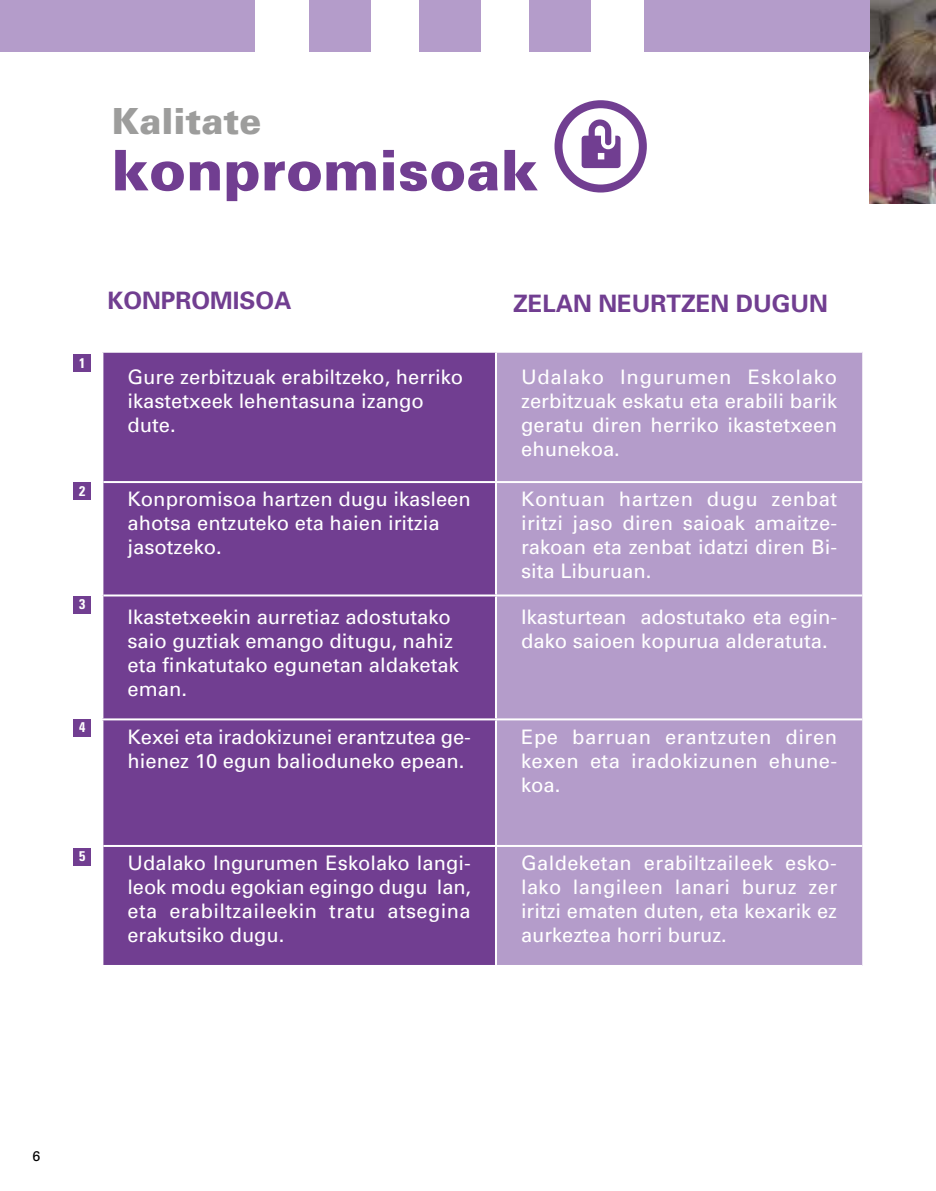
<style>
.page{position:relative;width:936px;height:1191px;background:#fff}
.page>*{position:absolute;margin:0;border:0;box-sizing:border-box;transform-origin:0 0}
.t1{font:900 56px "Univers";color:#713e91}
.t2{font:900 36px "Univers";color:#9d9d9c}
.t3{font:700 24px "Univers";color:#713e91}
.t4{font:20px/24px "Univers";color:#fff}
.t5{font:700 condensed 14px "Univers";color:#fff}
.t6{font:14px "Univers";color:#000}
</style>
<div class="page">
<img style="left:869px;top:0;width:66px;height:203px">
<div style="left:554px;top:100px;width:92px;height:92px;border:8px solid #713e91;border-radius:50%"></div>
<div style="left:0;top:0;width:255px;height:51px;background:#b49cca"></div>
<div style="left:643px;top:0;width:226px;height:51px;background:#b49cca"></div>
<div style="left:309px;top:0;width:62px;height:51px;background:#b49cca"></div>
<div style="left:419px;top:0;width:61px;height:51px;background:#b49cca"></div>
<div style="left:529px;top:0;width:61px;height:51px;background:#b49cca"></div>
<div style="left:73px;top:354px;width:18px;height:18px;background:#713e91"></div>
<div style="left:73px;top:482px;width:18px;height:18px;background:#713e91"></div>
<div style="left:73px;top:596px;width:18px;height:18px;background:#713e91"></div>
<div style="left:73px;top:719px;width:18px;height:18px;background:#713e91"></div>
<div style="left:73px;top:847px;width:18px;height:18px;background:#713e91"></div>
<div style="left:103px;top:353px;width:392px;height:612px;background:#713e91"></div>
<div style="left:497px;top:353px;width:365px;height:612px;background:#b49cca"></div>
<hr style="left:103px;top:845px;width:393px;height:2px;background:#fff">
<hr style="left:496px;top:845px;width:366px;height:2px;background:#fff">
<hr style="left:103px;top:481px;width:393px;height:2px;background:#fff">
<hr style="left:496px;top:481px;width:366px;height:2px;background:#fff">
<hr style="left:103px;top:594px;width:393px;height:2px;background:#fff">
<hr style="left:496px;top:594px;width:366px;height:2px;background:#fff">
<hr style="left:101px;top:718px;width:395px;height:2px;background:#fff">
<hr style="left:496px;top:718px;width:366px;height:2px;background:#fff">
<h2 class="t2" style="left:111px;top:99px;width:151px">Kalitate</h2>
<h1 class="t1" style="left:111px;top:136px;width:513px">konpromisoak <sup>k</sup></h1>
<p class="t5" style="left:79px;top:354px;width:8px">1</p>
<p class="t5" style="left:79px;top:482px;width:8px">2</p>
<p class="t5" style="left:79px;top:595px;width:8px">3</p>
<p class="t5" style="left:79px;top:718px;width:8px">4</p>
<p class="t5" style="left:79px;top:847px;width:8px">5</p>
<p class="t3" style="left:107px;top:285px;width:186px">KONPROMISOA</p>
<p class="t3" style="left:513px;top:288px;width:316px">ZELAN NEURTZEN DUGUN</p>
<p class="t4" style="left:127px;top:365px;width:337px">Gure zerbitzuak erabiltzeko, herriko ikastetxeek lehentasuna izango dute.</p>
<p class="t4" style="left:521px;top:365px;width:317px;text-align:justify">Udalako Ingurumen Eskolako zerbitzuak eskatu eta erabili barik geratu diren herriko ikastetxeen ehunekoa.</p>
<p class="t4" style="left:127px;top:487px;width:345px">Konpromisoa hartzen dugu ikasleen ahotsa entzuteko eta haien iritzia jasotzeko.</p>
<p class="t4" style="left:521px;top:487px;width:317px;text-align:justify">Kontuan hartzen dugu zenbat iritzi jaso diren saioak amaitze&shy;rakoan eta zenbat idatzi diren Bi&shy;sita Liburuan.</p>
<p class="t4" style="left:127px;top:605px;width:333px">Ikastetxeekin aurretiaz adostutako saio guztiak emango ditugu, nahiz eta finkatutako egunetan aldaketak eman.</p>
<p class="t4" style="left:521px;top:605px;width:317px">Ikasturtean adostutako eta egin&shy;dako saioen kopurua alderatuta.</p>
<p class="t4" style="left:127px;top:725px;width:345px">Kexei eta iradokizunei erantzutea ge&shy;hienez 10 egun balioduneko epean.</p>
<p class="t4" style="left:521px;top:725px;width:317px;text-align:justify">Epe barruan erantzuten diren kexen eta iradokizunen ehune&shy;koa.</p>
<p class="t4" style="left:127px;top:850px;width:345px;text-align:justify">Udalako Ingurumen Eskolako langi&shy;leok modu egokian egingo dugu lan, eta erabiltzaileekin tratu atsegina erakutsiko dugu.</p>
<p class="t4" style="left:521px;top:850px;width:317px;text-align:justify">Galdeketan erabiltzaileek esko&shy;lako langileen lanari buruz zer iritzi ematen duten, eta kexarik ez aurkeztea horri buruz.</p>
<p class="t6" style="left:32px;top:1147px;width:9px">6</p>
</div>
